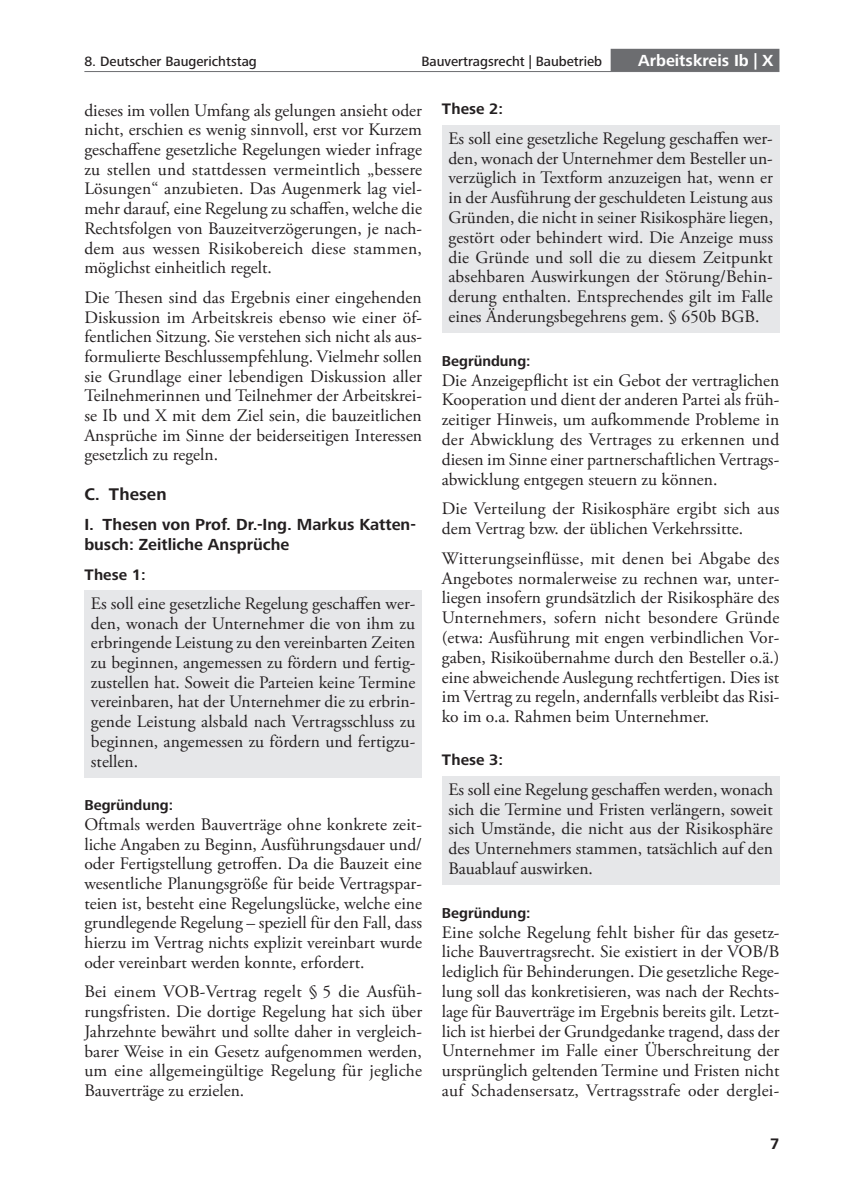
<style>
.page{position:relative;width:844px;height:1191px;background:#fff}
.page>*{position:absolute;margin:0;border:0;box-sizing:border-box;transform-origin:0 0}
.TextInd{font:17.5px/19.8px "Adobe Garamond Pro";color:#231f20;text-align:justify}
.Text{font:17.5px/19.8px "Adobe Garamond Pro";color:#231f20;text-align:justify}
.Practice_Text3{font:17.5px/19.8px "Adobe Garamond Pro";color:#231f20;text-align:justify}
.AHead{font:700 17.5px "Frutiger Next Pro";color:#231f20}
.BHeadAfterAHead{font:700 16.62px/20.1px "Frutiger Next Pro";color:#231f20}
.t1{font:700 16.62px "Frutiger Next Pro";color:#fff}
.CHead{font:700 15.75px "Frutiger Next Pro";color:#231f20}
.CHeadAfterBHead{font:700 15.75px "Frutiger Next Pro";color:#231f20}
.DHead{font:700 14.88px "Frutiger Next Pro";color:#231f20}
.t2{font:500 14px "Frutiger Next Pro";color:#231f20}
</style>
<div class="page">
<div style="left:610px;top:49px;width:169px;height:22px;background:#6c6d70"></div>
<hr style="left:84px;top:71px;width:695px;height:1px;background:#6c6d70">
<div style="left:84px;top:590px;width:338px;height:187px;background:#e6e7e9"></div>
<div style="left:441px;top:125px;width:338px;height:208px;background:#e6e7e9"></div>
<div style="left:441px;top:776px;width:338px;height:109px;background:#e6e7e9"></div>
<p class="t2" style="left:84px;top:54px;width:174px">8. Deutscher Baugerichtstag</p>
<p class="t2" style="left:421px;top:54px;width:182px">Bauvertragsrecht | Baubetrieb</p>
<p class="t1" style="left:638px;top:51px;width:137px">Arbeitskreis Ib | X</p>
<p class="TextInd" style="left:84px;top:101px;width:339px">dieses im vollen Umfang als gelungen ansieht oder nicht, erschien es wenig sinnvoll, erst vor Kurzem geschaffene gesetzliche Regelungen wieder infrage zu stellen und stattdessen vermeintlich „bessere Lösungen“ anzubieten. Das Augenmerk lag viel&shy;mehr darauf, eine Regelung zu schaffen, welche die Rechtsfolgen von Bauzeitverzögerungen, je nach&shy;dem aus wessen Risikobereich diese stammen, möglichst einheitlich regelt.</p>
<p class="TextInd" style="left:84px;top:288px;width:339px">Die Thesen sind das Ergebnis einer eingehenden Diskussion im Arbeitskreis ebenso wie einer öf&shy;fentlichen Sitzung. Sie verstehen sich nicht als aus&shy;formulierte Beschlussempfehlung. Vielmehr sollen sie Grundlage einer lebendigen Diskussion aller Teilnehmerinnen und Teilnehmer der Arbeitskrei&shy;se Ib und X mit dem Ziel sein, die bauzeitlichen Ansprüche im Sinne der beiderseitigen Interessen gesetzlich zu regeln.</p>
<p class="AHead" style="left:84px;top:484px;width:84px">C. Thesen</p>
<p class="BHeadAfterAHead" style="left:84px;top:514px;width:333px">I. Thesen von Prof. Dr.-Ing. Markus Katten&shy;busch: Zeitliche Ansprüche</p>
<p class="CHeadAfterBHead" style="left:84px;top:565px;width:63px">These 1:</p>
<p class="Practice_Text3" style="left:91px;top:594px;width:326px">Es soll eine gesetzliche Regelung geschaffen wer&shy;den, wonach der Unternehmer die von ihm zu erbringende Leistung zu den vereinbarten Zeiten zu beginnen, angemessen zu fördern und fertig&shy;zustellen hat. Soweit die Parteien keine Termine vereinbaren, hat der Unternehmer die zu erbrin&shy;gende Leistung alsbald nach Vertragsschluss zu beginnen, angemessen zu fördern und fertigzu&shy;stellen.</p>
<p class="DHead" style="left:84px;top:797px;width:90px">Begründung:</p>
<p class="Text" style="left:84px;top:815px;width:339px">Oftmals werden Bauverträge ohne konkrete zeit&shy;liche Angaben zu Beginn, Ausführungsdauer und/ oder Fertigstellung getroffen. Da die Bauzeit eine wesentliche Planungsgröße für beide Vertragspar&shy;teien ist, besteht eine Regelungslücke, welche eine grundlegende Regelung – speziell für den Fall, dass hierzu im Vertrag nichts explizit vereinbart wurde oder vereinbart werden konnte, erfordert.</p>
<p class="TextInd" style="left:84px;top:982px;width:339px">Bei einem VOB-Vertrag regelt § 5 die Ausfüh&shy;rungsfristen. Die dortige Regelung hat sich über Jahrzehnte bewährt und sollte daher in vergleich&shy;barer Weise in ein Gesetz aufgenommen werden, um eine allgemeingültige Regelung für jegliche Bauverträge zu erzielen.</p>
<p class="CHead" style="left:441px;top:100px;width:63px">These 2:</p>
<p class="Practice_Text3" style="left:448px;top:129px;width:326px">Es soll eine gesetzliche Regelung geschaffen wer&shy;den, wonach der Unternehmer dem Besteller un&shy;verzüglich in Textform anzuzeigen hat, wenn er in der Ausführung der geschuldeten Leistung aus Gründen, die nicht in seiner Risikosphäre liegen, gestört oder behindert wird. Die Anzeige muss die Gründe und soll die zu diesem Zeitpunkt absehbaren Auswirkungen der Störung/Behin&shy;derung enthalten. Entsprechendes gilt im Falle eines Änderungsbegehrens gem. § 650b BGB.</p>
<p class="DHead" style="left:441px;top:352px;width:90px">Begründung:</p>
<p class="Text" style="left:441px;top:371px;width:339px">Die Anzeigepflicht ist ein Gebot der vertraglichen Kooperation und dient der anderen Partei als früh&shy;zeitiger Hinweis, um aufkommende Probleme in der Abwicklung des Vertrages zu erkennen und diesen im Sinne einer partnerschaftlichen Vertrags&shy;abwicklung entgegen steuern zu können.</p>
<p class="TextInd" style="left:441px;top:499px;width:339px">Die Verteilung der Risikosphäre ergibt sich aus dem Vertrag bzw. der üblichen Verkehrssitte.</p>
<p class="TextInd" style="left:441px;top:549px;width:339px">Witterungseinflüsse, mit denen bei Abgabe des Angebotes normalerweise zu rechnen war, unter&shy;liegen insofern grundsätzlich der Risikosphäre des Unternehmers, sofern nicht besondere Gründe (etwa: Ausführung mit engen verbindlichen Vor&shy;gaben, Risikoübernahme durch den Besteller o.ä.) eine abweichende Auslegung rechtfertigen. Dies ist im Vertrag zu regeln, andernfalls verbleibt das Risi&shy;ko im o.a. Rahmen beim Unternehmer.</p>
<p class="CHead" style="left:441px;top:751px;width:63px">These 3:</p>
<p class="Practice_Text3" style="left:448px;top:780px;width:326px">Es soll eine Regelung geschaffen werden, wonach sich die Termine und Fristen verlängern, soweit sich Umstände, die nicht aus der Risikosphäre des Unternehmers stammen, tatsächlich auf den Bauablauf auswirken.</p>
<p class="DHead" style="left:441px;top:904px;width:90px">Begründung:</p>
<p class="Text" style="left:441px;top:922px;width:339px">Eine solche Regelung fehlt bisher für das gesetz&shy;liche Bauvertragsrecht. Sie existiert in der VOB/B lediglich für Behinderungen. Die gesetzliche Rege&shy;lung soll das konkretisieren, was nach der Rechts&shy;lage für Bauverträge im Ergebnis bereits gilt. Letzt&shy;lich ist hierbei der Grundgedanke tragend, dass der Unternehmer im Falle einer Überschreitung der ursprünglich geltenden Termine und Fristen nicht auf Schadensersatz, Vertragsstrafe oder derglei-</p>
<p class="CHead" style="left:770px;top:1134px;width:11px">7</p>
</div>
